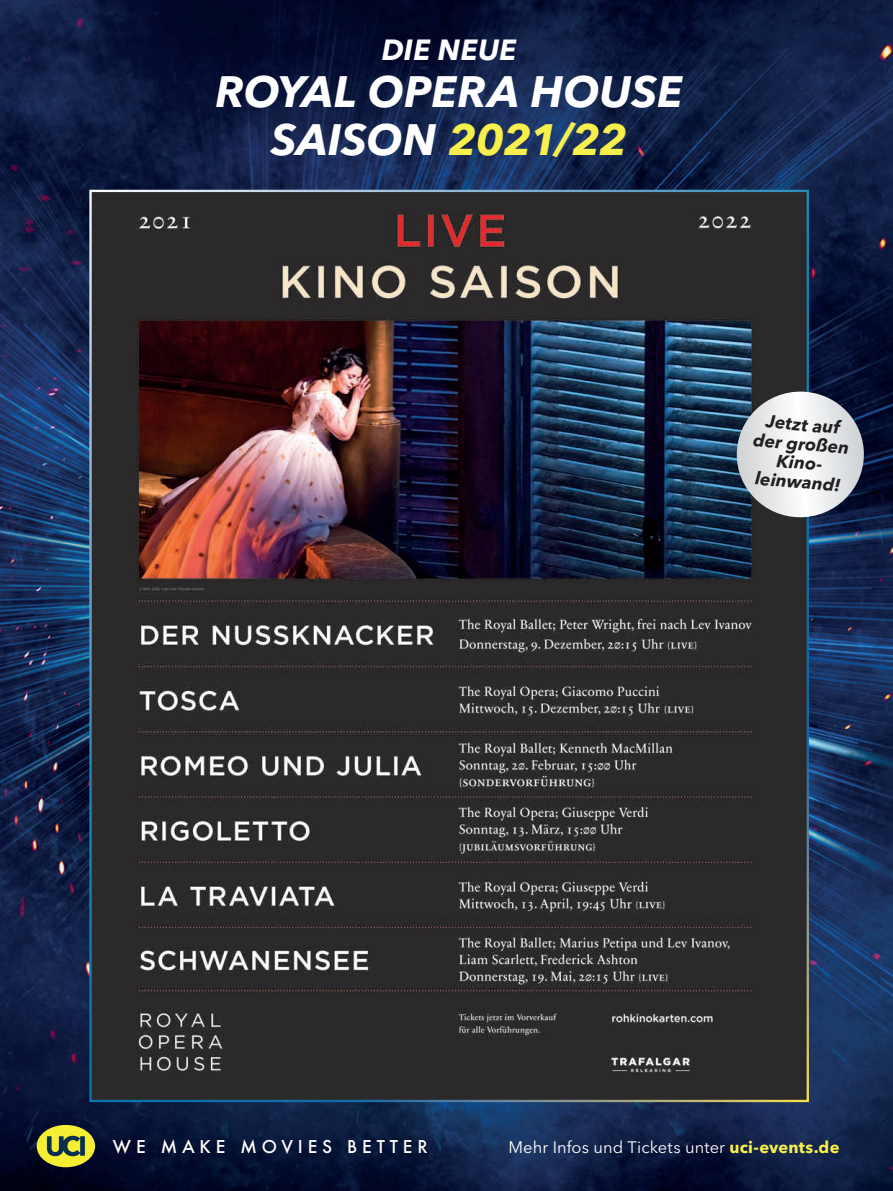
<style>
.page{position:relative;width:893px;height:1191px;background:#fff}
.page>*{position:absolute;margin:0;border:0;box-sizing:border-box;transform-origin:0 0}
.t1{font:italic 700 43.5px/47.4px "Avenir Next LT Pro";color:#fff;text-align:center}
.t2{font:italic 700 28.95px "Avenir Next LT Pro";letter-spacing:.01em;color:#fff}
.t3{font:italic 700 17.7px/19.2px "Avenir Next LT Pro";color:#231f20;text-align:center}
.t4{font:500 17.25px "Futura";letter-spacing:.28em;color:#fff}
.t5{font:16.5px "Avenir Next LT Pro";letter-spacing:.005em;color:#fff}
.s1{color:#f7ef4c}
.s2{font-weight:700;color:#f7ef4c}
</style>
<div class="page">
<img style="left:0;top:0;width:893px;height:1191px">
<img style="left:92px;top:193px;width:714px;height:906px">
<div style="left:37px;top:1125px;width:58px;height:42px;background:#f6ee33;border-radius:50%"></div>
<svg style="left:47px;top:1135px;width:38px;height:21px"></svg>
<img style="left:113px;top:1139px;width:316px;height:15px">
<svg style="left:734px;top:391px;width:133px;height:129px"></svg>
<svg style="left:0;top:0;width:6px;height:2px"></svg>
<h2 class="t2" style="left:382px;top:32px;width:136px">DIE NEUE</h2>
<h1 class="t1" style="left:215px;top:68px;width:469px">ROYAL OPERA HOUSE<br>SAISON <span class="s1">2021/22</span></h1>
<p class="t3" style="left:756px;top:410px;width:98px;rotate:5deg">Jetzt auf der großen<br>K ino-<br>leinw and!</p>
<p class="t4" style="left:113px;top:1135px;width:316px">WE MAKE MOVIES BETTER</p>
<p class="t5" style="left:508px;top:1137px;width:332px">Mehr Infos und Tickets unter <span class="s2">uci-events.de</span></p>
</div>
